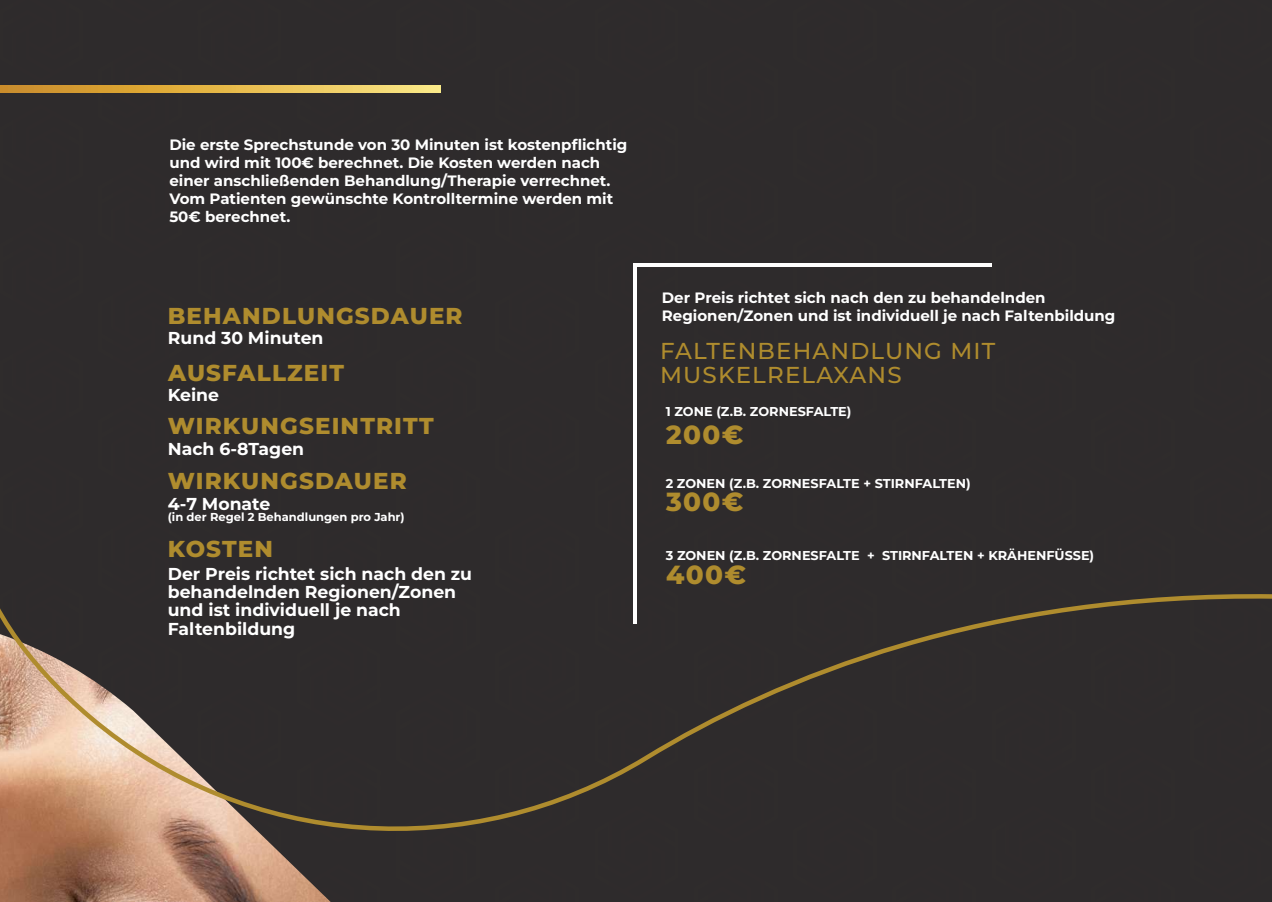
<style>
.page{position:relative;width:1272px;height:902px;background:#fff}
.page>*{position:absolute;margin:0;border:0;box-sizing:border-box;transform-origin:0 0}
.t1{font:800 26.25px "Montserrat";letter-spacing:.05em;color:#af8c2e}
.t2{font:800 22.95px "Montserrat";letter-spacing:.05em;color:#af8c2e}
.t3{font:500 22.95px/24px "Montserrat";letter-spacing:.05em;color:#af8c2e}
.t4{font:700 17.25px/18.5px "Montserrat";color:#fff}
.t5{font:700 15px/18px "Montserrat";color:#fff}
.t6{font:700 12.75px "Montserrat";color:#fff}
.t7{font:700 11.55px "Montserrat";color:#fff}
</style>
<div class="page">
<div style="left:396px;top:864px;width:84px;height:37px;background:#2e2b2c"></div>
<div style="left:594px;top:864px;width:84px;height:37px;background:#2e2b2c"></div>
<div style="left:793px;top:864px;width:84px;height:37px;background:#2e2b2c"></div>
<div style="left:991px;top:864px;width:84px;height:37px;background:#2e2b2c"></div>
<div style="left:1189px;top:864px;width:82px;height:37px;background:#2e2b2c"></div>
<div style="left:331px;top:864px;width:50px;height:37px;background:#2e2b2c"></div>
<div style="left:495px;top:864px;width:84px;height:37px;background:#2e2b2c"></div>
<div style="left:693px;top:864px;width:85px;height:37px;background:#2e2b2c"></div>
<div style="left:892px;top:864px;width:84px;height:37px;background:#2e2b2c"></div>
<div style="left:1090px;top:864px;width:84px;height:37px;background:#2e2b2c"></div>
<img style="left:0;top:864px;width:331px;height:37px">
<div style="left:0;top:0;width:1271px;height:864px;background:#2e2b2c"></div>
<hr style="left:633px;top:265px;width:4px;height:358px;background:#fff">
<hr style="left:633px;top:263px;width:359px;height:3px;background:#fff">
<p class="t5" style="left:169px;top:135px;width:459px">Die erste Sprechstunde von 30 Minuten ist kostenpflichtig und wird mit 100€ berechnet. Die Kosten werden nach einer anschließenden Behandlung/Therapie verrechnet.<br>Vom Patienten gewünschte Kontrolltermine werden mit 50€ berechnet.</p>
<h2 class="t2" style="left:168px;top:300px;width:296px">BEHANDLUNGSDAUER</h2>
<p class="t4" style="left:168px;top:328px;width:157px">Rund 30 Minuten</p>
<h2 class="t2" style="left:168px;top:357px;width:177px">AUSFALLZEIT</h2>
<h2 class="t2" style="left:168px;top:410px;width:267px">WIRKUNGSEINTRITT</h2>
<h2 class="t2" style="left:168px;top:465px;width:240px">WIRKUNGSDAUER</h2>
<p class="t4" style="left:168px;top:385px;width:53px">Keine</p>
<p class="t4" style="left:168px;top:439px;width:138px">Nach 6-8Tagen</p>
<p class="t4" style="left:168px;top:494px;width:104px">4-7 Monate</p>
<p class="t7" style="left:168px;top:509px;width:238px">(in der Regel 2 Behandlungen pro Jahr)</p>
<h2 class="t2" style="left:168px;top:533px;width:107px">KOSTEN</h2>
<p class="t4" style="left:168px;top:563px;width:306px">Der Preis richtet sich nach den zu behandelnden Regionen/Zonen und ist individuell je nach<br>Faltenbildung</p>
<p class="t5" style="left:662px;top:288px;width:455px">Der Preis richtet sich nach den zu behandelnden<br>Regionen/Zonen und ist individuell je nach Faltenbildung</p>
<h2 class="t3" style="left:660px;top:338px;width:337px">FALTENBEHANDLUNG MIT<br>MUSKELRELAXANS</h2>
<p class="t6" style="left:665px;top:403px;width:187px">1 ZONE (Z.B. ZORNESFALTE)</p>
<h1 class="t1" style="left:666px;top:417px;width:79px">200€</h1>
<p class="t6" style="left:665px;top:475px;width:306px">2 ZONEN (Z.B. ZORNESFALTE + STIRNFALTEN)</p>
<h1 class="t1" style="left:666px;top:484px;width:79px">300€</h1>
<p class="t6" style="left:665px;top:547px;width:430px">3 ZONEN (Z.B. ZORNESFALTE + STIRNFALTEN + KRÄHENFÜSSE)</p>
<h1 class="t1" style="left:666px;top:557px;width:81px">400€</h1>
</div>
